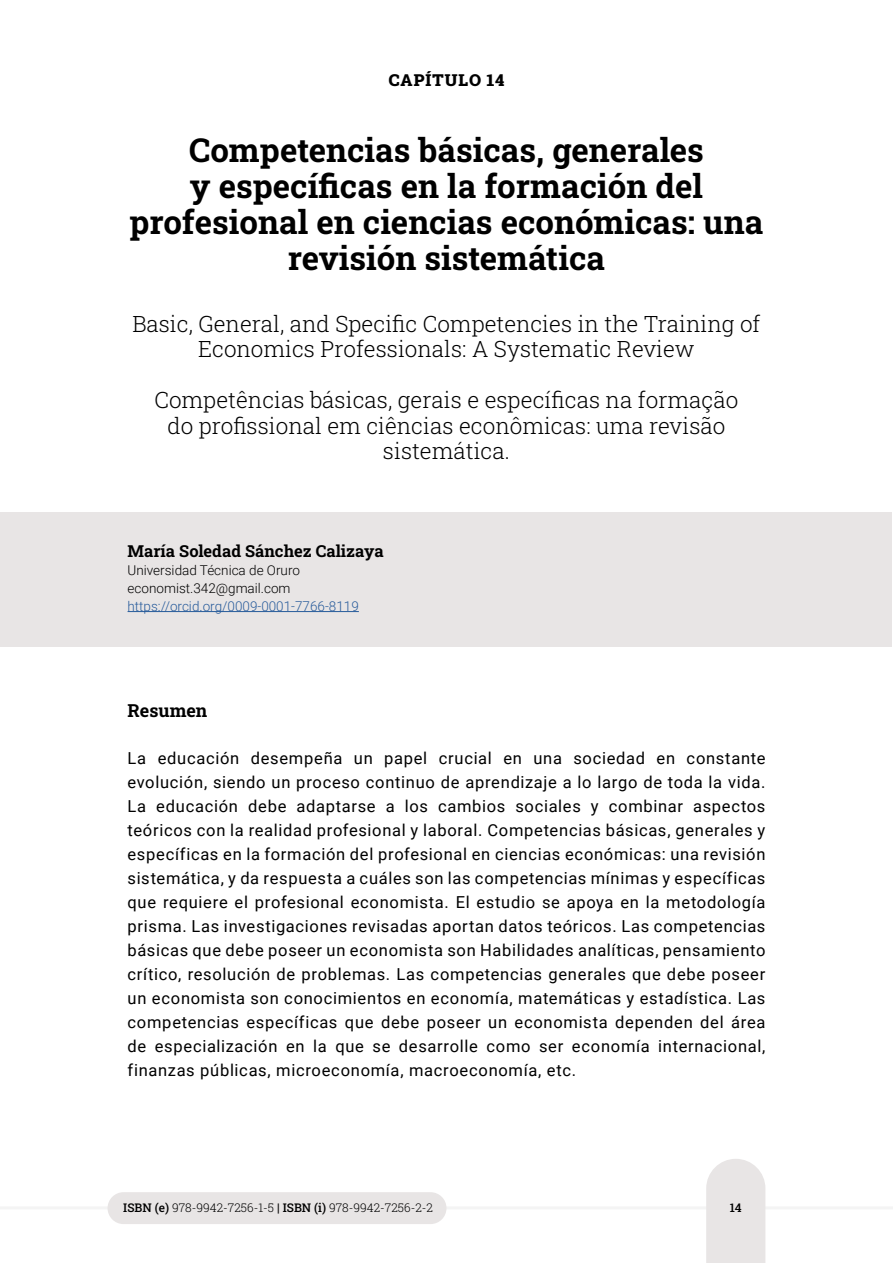
<style>
.page{position:relative;width:893px;height:1263px;background:#fff}
.page>*{position:absolute;margin:0;border:0;box-sizing:border-box;transform-origin:0 0}
.t1{font:700 33px/36px "Roboto Slab";color:#000;text-align:center}
.t2{font:300 22.5px/25.5px "Roboto Slab";color:#000;text-align:center}
.t3{font:700 18px "Roboto Slab";color:#000}
.t4{font:16.5px/24px "Roboto";letter-spacing:.04em;color:#000;text-align:justify}
.t5{font:700 16.5px "Roboto Slab";color:#000}
.t6{font:900 16.5px "Roboto Slab";letter-spacing:.065em;color:#000}
.t7{font:300 13.5px/18px "Roboto";color:#000}
.t8{font:300 13.5px "Roboto";color:#275b9b}
.t9{font:300 12px "Roboto Slab";color:#000}
.t10{font:500 12px "Roboto Slab";color:#000}
.s1{font-weight:500}
</style>
<div class="page">
<hr style="left:0;top:1206px;width:893px;height:3px;background:#f4f4f4">
<div style="left:706px;top:1159px;width:59px;height:104px;background:#e8e5e5"></div>
<div style="left:108px;top:1192px;width:338px;height:32px;background:#e8e5e5;border-radius:16px"></div>
<div style="left:1px;top:512px;width:891px;height:134px;background:#e8e5e5"></div>
<hr style="left:128px;top:611px;width:231px;height:1px;background:#275b9b">
<p class="t6" style="left:389px;top:69px;width:117px">CAPÍTULO 14</p>
<h1 class="t1" style="left:129px;top:131px;width:635px">Competencias básicas, generales<br>y específicas en la formación del profesional en ciencias económicas: una revisión sistemática</h1>
<h2 class="t2" style="left:132px;top:310px;width:630px">Basic, General, and Specific Competencies in the Training of<br>Economics Professionals: A Systematic Review</h2>
<h2 class="t2" style="left:155px;top:387px;width:585px">Competências básicas, gerais e específicas na formação do profissional em ciências econômicas: uma revisão sistemática.</h2>
<p class="t5" style="left:128px;top:539px;width:258px">María Soledad Sánchez Calizaya</p>
<p class="t7" style="left:128px;top:560px;width:174px">Universidad Técnica de Oruro economist.342@gmail.com</p>
<p class="t8" style="left:128px;top:596px;width:233px">https://orcid.org/0009-0001-7766-8119</p>
<p class="t3" style="left:128px;top:698px;width:81px">Resumen</p>
<p class="t4" style="left:128px;top:745px;width:639px">La educación desempeña un papel crucial en una sociedad en constante evolución, siendo un proceso continuo de aprendizaje a lo largo de toda la vida.<br>La educación debe adaptarse a los cambios sociales y combinar aspectos teóricos con la realidad profesional y laboral. Competencias básicas, generales y específicas en la formación del profesional en ciencias económicas: una revisión sistemática, y da respuesta a cuáles son las competencias mínimas y específicas que requiere el profesional economista. El estudio se apoya en la metodología prisma. Las investigaciones revisadas aportan datos teóricos. Las competencias básicas que debe poseer un economista son Habilidades analíticas, pensamiento crítico, resolución de problemas. Las competencias generales que debe poseer un economista son conocimientos en economía, matemáticas y estadística. Las competencias específicas que debe poseer un economista dependen del área de especialización en la que se desarrolle como ser economía internacional, finanzas públicas, microeconomía, macroeconomía, etc.</p>
<p class="t9" style="left:123px;top:1199px;width:311px"><span class="s1">ISBN (e)</span> 978-9942-7256-1-5 <span class="s1">| ISBN (i)</span> 978-9942-7256-2-2</p>
<p class="t10" style="left:730px;top:1199px;width:13px">14</p>
</div>
